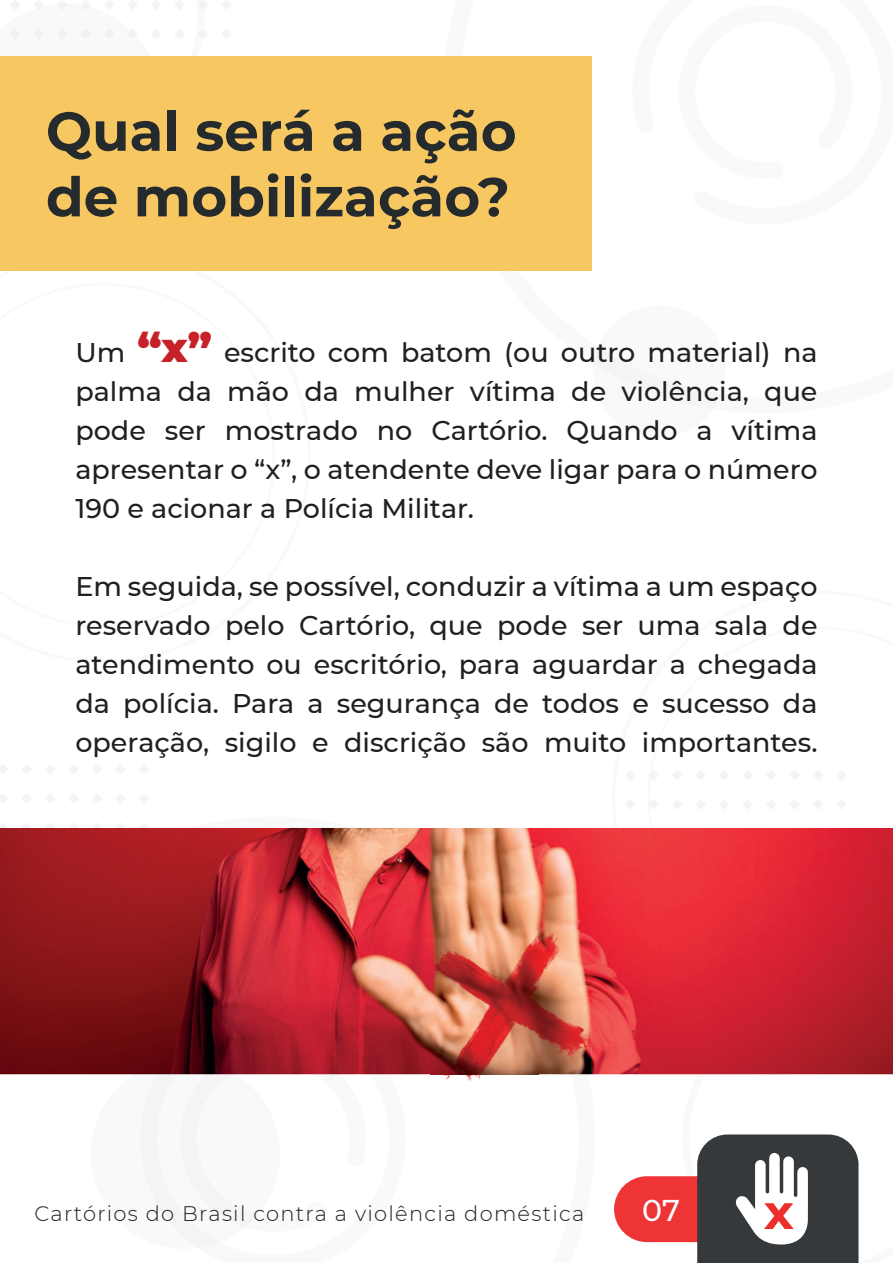
<style>
.page{position:relative;width:893px;height:1263px;background:#fff}
.page>*{position:absolute;margin:0;border:0;box-sizing:border-box;transform-origin:0 0}
.t1{font:700 54.6px/65.6px "Montserrat";color:#252a2d}
.t2{font:500 30px "Montserrat";color:#fff}
.t3{font:500 27px/39px "Montserrat";color:#231f20;text-align:justify}
.t4{font:300 21px "Montserrat";letter-spacing:.06em;color:#231f20}
.s1{font-weight:900;font-size:40.5px;color:#c62128}
</style>
<div class="page">
<svg style="left:222px;top:0;width:9px;height:9px"></svg>
<svg style="left:222px;top:29px;width:9px;height:10px"></svg>
<svg style="left:139px;top:765px;width:10px;height:9px"></svg>
<svg style="left:139px;top:794px;width:10px;height:9px"></svg>
<svg style="left:139px;top:823px;width:10px;height:5px"></svg>
<svg style="left:116px;top:765px;width:9px;height:9px"></svg>
<svg style="left:116px;top:794px;width:9px;height:9px"></svg>
<svg style="left:116px;top:823px;width:9px;height:5px"></svg>
<svg style="left:92px;top:765px;width:10px;height:9px"></svg>
<svg style="left:92px;top:794px;width:10px;height:9px"></svg>
<svg style="left:92px;top:823px;width:10px;height:5px"></svg>
<svg style="left:69px;top:765px;width:9px;height:9px"></svg>
<svg style="left:69px;top:794px;width:9px;height:9px"></svg>
<svg style="left:69px;top:823px;width:9px;height:5px"></svg>
<svg style="left:46px;top:765px;width:9px;height:9px"></svg>
<svg style="left:45px;top:794px;width:10px;height:9px"></svg>
<svg style="left:45px;top:823px;width:10px;height:5px"></svg>
<svg style="left:22px;top:765px;width:9px;height:9px"></svg>
<svg style="left:22px;top:794px;width:9px;height:9px"></svg>
<svg style="left:22px;top:823px;width:10px;height:5px"></svg>
<svg style="left:0;top:765px;width:8px;height:9px"></svg>
<svg style="left:0;top:794px;width:8px;height:9px"></svg>
<svg style="left:0;top:823px;width:8px;height:5px"></svg>
<svg style="left:594px;top:348px;width:127px;height:61px"></svg>
<svg style="left:91px;top:1074px;width:315px;height:174px"></svg>
<svg style="left:673px;top:771px;width:173px;height:38px"></svg>
<svg style="left:649px;top:771px;width:9px;height:9px"></svg>
<svg style="left:649px;top:800px;width:9px;height:9px"></svg>
<svg style="left:10px;top:0;width:197px;height:39px"></svg>
<svg style="left:614px;top:1074px;width:279px;height:189px"></svg>
<svg style="left:764px;top:1203px;width:30px;height:26px"></svg>
<div style="left:0;top:56px;width:592px;height:215px;background:#f7c761"></div>
<img style="left:0;top:828px;width:893px;height:246px">
<img style="left:431px;top:930px;width:161px;height:150px">
<img style="left:572px;top:1074px;width:18px;height:6px">
<h1 class="t1" style="left:46px;top:96px;width:472px">Qual será a ação de mobilização?</h1>
<p class="t3" style="left:75px;top:332px;width:744px">Um <span class="s1">“x”</span> escrito com batom (ou outro material) na palma da mão da mulher vítima de violência, que pode ser mostrado no Cartório. Quando a vítima apresentar o “x”, o atendente deve ligar para o número 190 e acionar a Polícia Militar.</p>
<p class="t3" style="left:75px;top:565px;width:744px">Em seguida, se possível, conduzir a vítima a um espaço reservado pelo Cartório, que pode ser uma sala de atendimento ou escritório, para aguardar a chegada da polícia. Para a segurança de todos e sucesso da operação, sigilo e discrição são muito importantes.</p>
<p class="t4" style="left:34px;top:1199px;width:551px">Cartórios do Brasil contra a violência doméstica</p>
<p class="t2" style="left:642px;top:1189px;width:39px">07</p>
</div>
